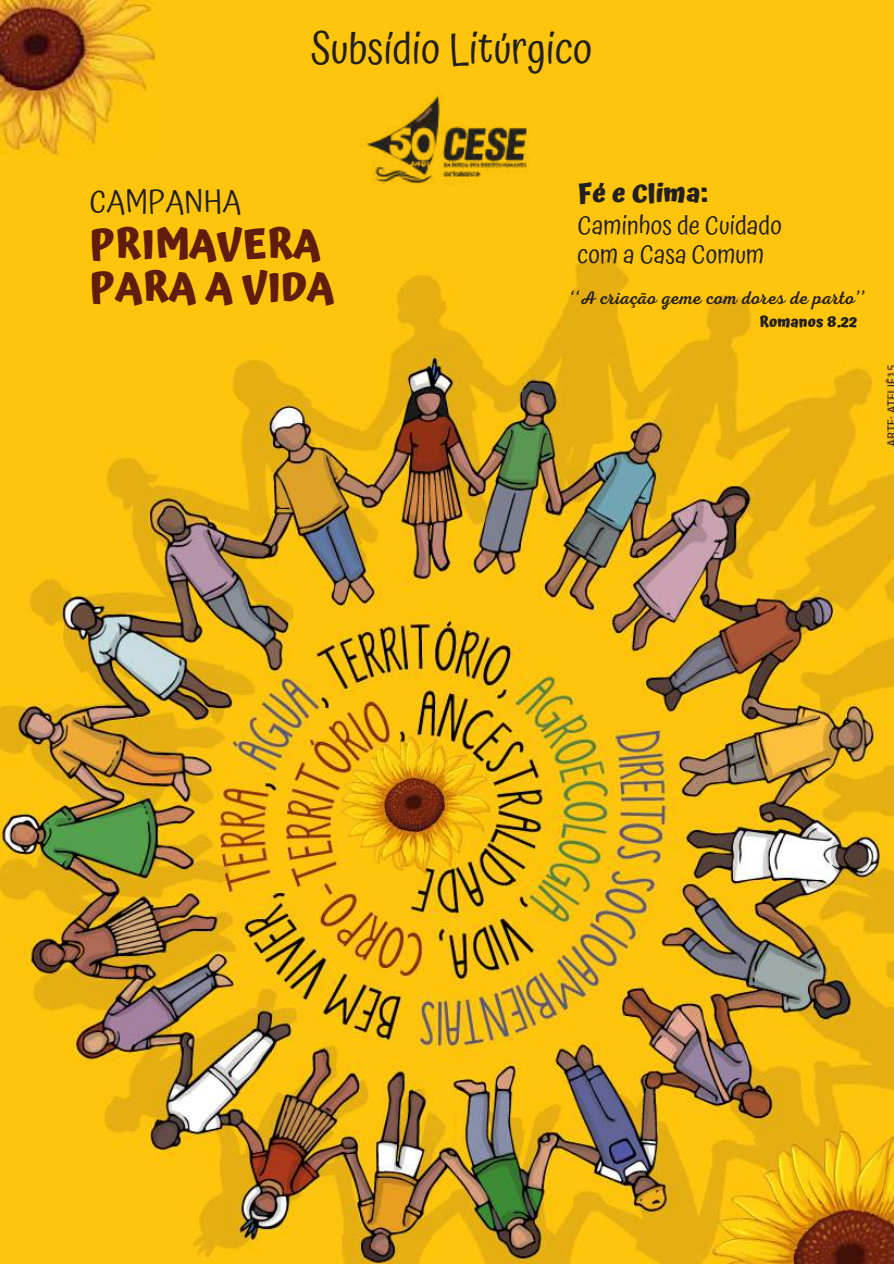
<style>
.page{position:relative;width:894px;height:1264px;background:#fff}
.page>*{position:absolute;margin:0;border:0;box-sizing:border-box;transform-origin:0 0}
.t1{font:42.9px "Atma";color:#231f20}
.t2{font:700 40.65px/42.5px "Atma";letter-spacing:.005em;color:#601d0d}
.t3{font:30.9px "Atma";color:#231f20}
.t4{font:25.8px/29.2px "Atma";color:#231f20}
.t5{font:700 25.8px "Atma";color:#231f20}
.t6{font:18.6px "Nexa Script";letter-spacing:.015em;color:#231f20}
.t7{font:700 15px "Atma";letter-spacing:.005em;color:#231f20}
</style>
<div class="page">
<img style="left:0;top:0;width:893px;height:1263px">
<img style="left:360px;top:89px;width:173px;height:100px">
<img style="left:0;top:0;width:154px;height:155px">
<h1 class="t1" style="left:310px;top:23px;width:283px">Subsídio Litúrgico</h1>
<h3 class="t3" style="left:89px;top:183px;width:153px">CAMPANHA</h3>
<h3 class="t5" style="left:577px;top:178px;width:131px">Fé e Clima:</h3>
<h3 class="t4" style="left:577px;top:210px;width:206px">Caminhos de Cuidado com a Casa Comum</h3>
<p class="t6" style="left:569px;top:287px;width:297px">‘‘A criação geme com dores de parto’’</p>
<p class="t7" style="left:759px;top:313px;width:100px">Romanos 8.22</p>
<h2 class="t2" style="left:89px;top:223px;width:246px">PRIMAVERA<br>PARA A VIDA</h2>
</div>
